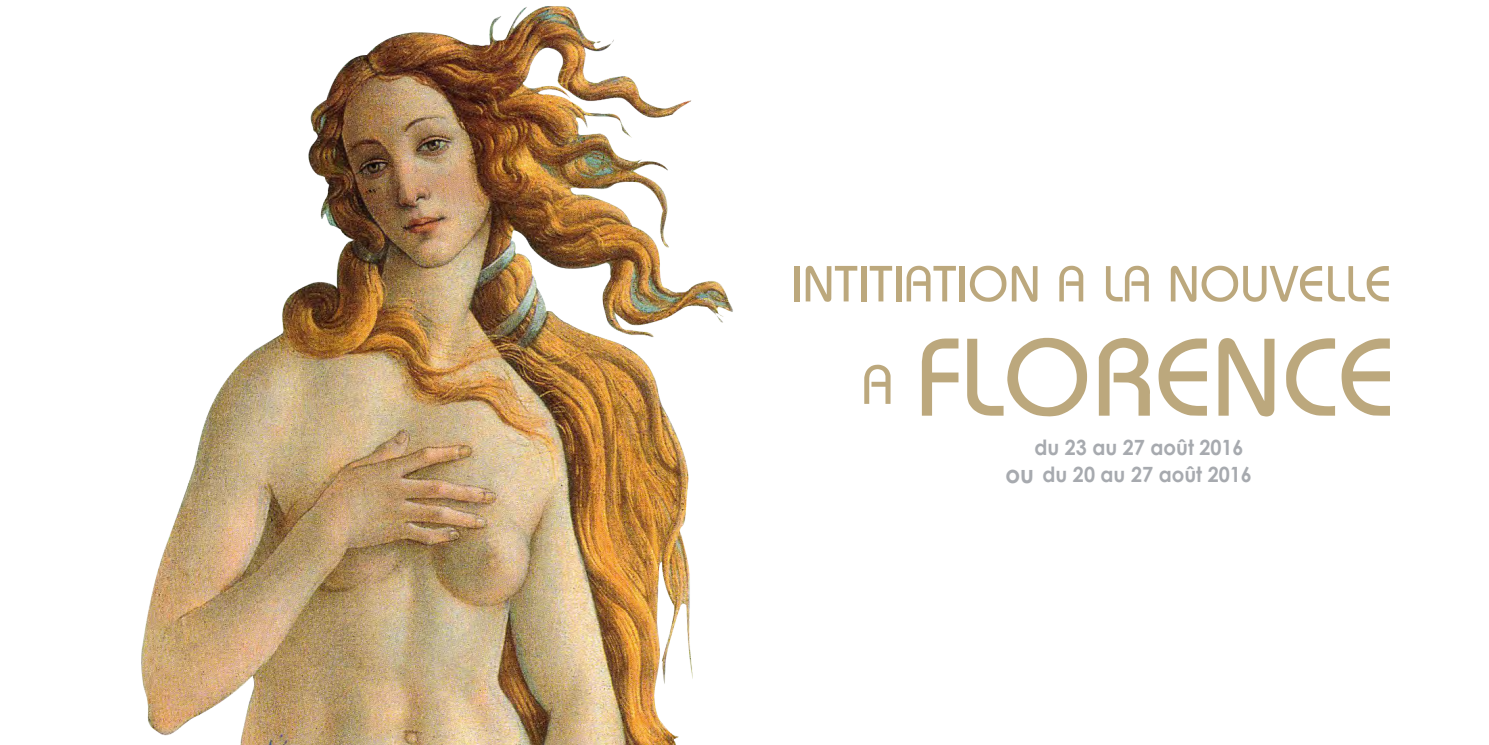
<style>
.page{position:relative;width:1489px;height:745px;background:#fff}
.page>*{position:absolute;margin:0;border:0;box-sizing:border-box;transform-origin:0 0}
.t1{font:114.27px "Opal";color:#bca87d}
.t2{font:57.57px "Opal";color:#bca87d}
.t3{font:52.5px "Opal";color:#bca87d}
.t4{font:700 24.5px "Century Gothic";color:#a7aaaf;scale:.94 1}
.t5{font:700 21px "Century Gothic";color:#a7aaaf;scale:.94 1}
</style>
<div class="page">
<img style="left:141px;top:6px;width:592px;height:738px">
<p class="t3" style="left:791px;top:252px;width:601px">INTITIATION A LA NOUVELLE</p>
<p class="t2" style="left:862px;top:350px;width:33px">A</p>
<p class="t1" style="left:915px;top:309px;width:481px">FLORENCE</p>
<p class="t5" style="left:1034px;top:434px;width:224px">du 23 au 27 août 2016</p>
<p class="t4" style="left:1005px;top:458px;width:32px">ou</p>
<p class="t5" style="left:1042px;top:461px;width:224px">du 20 au 27 août 2016</p>
</div>
